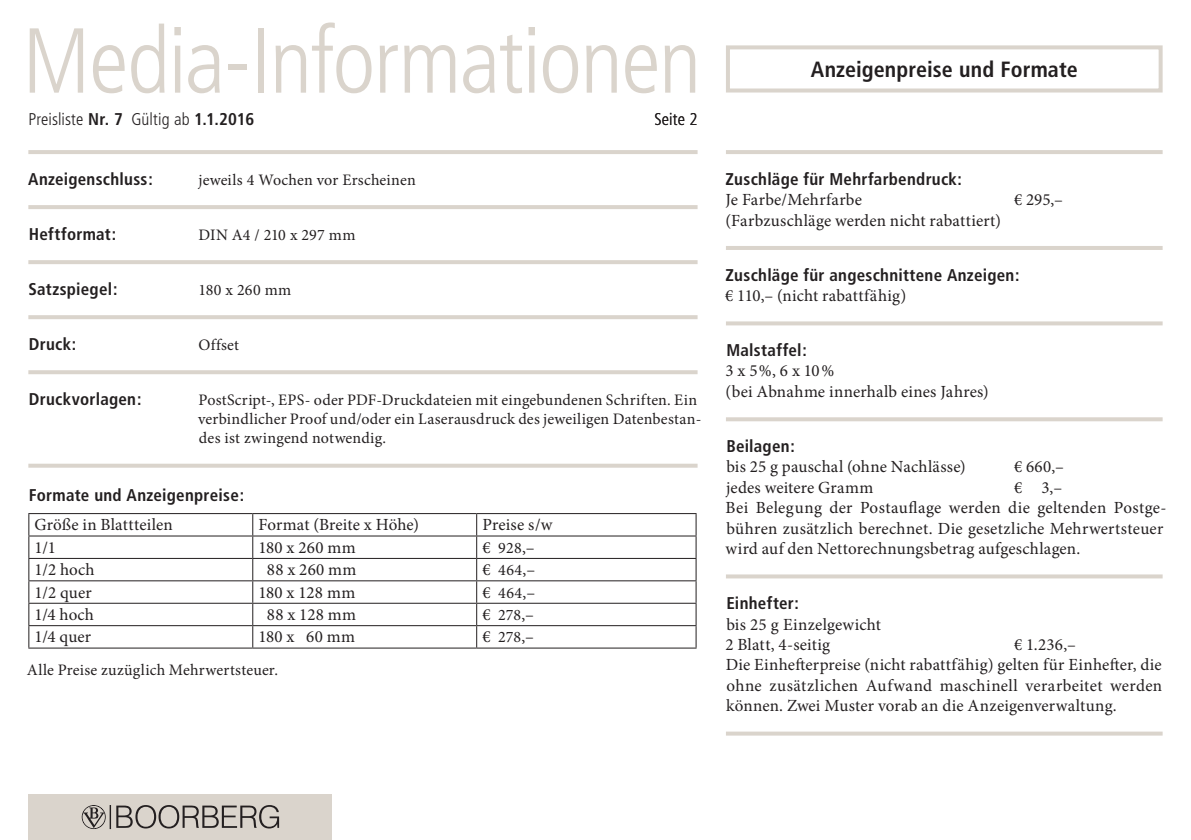
<style>
.page{position:relative;width:1191px;height:840px;background:#fff}
.page>*{position:absolute;margin:0;border:0;box-sizing:border-box;transform-origin:0 0}
.t1{font:300 condensed 92px "Frutiger";letter-spacing:-.02em;color:#dad4cc}
.t2{font:700 condensed 22px "Frutiger";letter-spacing:.005em;color:#231f20}
.t3{font:17px/20.4px "Minion Pro";letter-spacing:.015em;color:#231f20}
.t4{font:700 condensed 17px "Frutiger";letter-spacing:.015em;color:#231f20}
.t5{font:300 condensed 17px "Frutiger";letter-spacing:.005em;color:#231f20}
.t6{font:16px/19.2px "Minion Pro";letter-spacing:.01em;color:#231f20}
.s1{font-weight:700}
.s2{font-size:16px}
</style>
<div class="page">
<div style="left:28px;top:794px;width:304px;height:45px;background:#dad4cc"></div>
<svg style="left:82px;top:805px;width:197px;height:23px"></svg>
<div style="left:726px;top:45px;width:436px;height:47px;border:4px solid #dad4cc"></div>
<hr style="left:28px;top:150px;width:669px;height:4px;background:#dad4cc">
<hr style="left:28px;top:205px;width:669px;height:4px;background:#dad4cc">
<hr style="left:28px;top:260px;width:669px;height:4px;background:#dad4cc">
<hr style="left:28px;top:315px;width:669px;height:4px;background:#dad4cc">
<hr style="left:28px;top:370px;width:669px;height:4px;background:#dad4cc">
<svg style="left:28px;top:463px;width:669px;height:4px;fill:#dad4cc"></svg>
<hr style="left:28px;top:513px;width:225px;height:1px;background:#231f20">
<hr style="left:253px;top:513px;width:224px;height:1px;background:#231f20">
<hr style="left:477px;top:513px;width:219px;height:1px;background:#231f20">
<hr style="left:28px;top:535px;width:225px;height:1px;background:#231f20">
<hr style="left:253px;top:535px;width:224px;height:1px;background:#231f20">
<hr style="left:477px;top:535px;width:219px;height:1px;background:#231f20">
<hr style="left:28px;top:557px;width:225px;height:1px;background:#231f20">
<hr style="left:253px;top:557px;width:224px;height:1px;background:#231f20">
<hr style="left:477px;top:557px;width:219px;height:1px;background:#231f20">
<hr style="left:28px;top:580px;width:225px;height:1px;background:#231f20">
<hr style="left:253px;top:580px;width:224px;height:1px;background:#231f20">
<hr style="left:477px;top:580px;width:219px;height:1px;background:#231f20">
<hr style="left:28px;top:602px;width:225px;height:1px;background:#231f20">
<hr style="left:253px;top:602px;width:224px;height:1px;background:#231f20">
<hr style="left:477px;top:602px;width:219px;height:1px;background:#231f20">
<hr style="left:28px;top:624px;width:225px;height:1px;background:#231f20">
<svg style="left:28px;top:514px;width:1px;height:133px"></svg>
<hr style="left:253px;top:624px;width:224px;height:1px;background:#231f20">
<svg style="left:252px;top:514px;width:1px;height:133px"></svg>
<hr style="left:477px;top:624px;width:219px;height:1px;background:#231f20">
<svg style="left:476px;top:514px;width:1px;height:133px"></svg>
<svg style="left:695px;top:514px;width:1px;height:133px"></svg>
<hr style="left:28px;top:647px;width:225px;height:1px;background:#231f20">
<hr style="left:253px;top:647px;width:224px;height:1px;background:#231f20">
<hr style="left:477px;top:647px;width:219px;height:1px;background:#231f20">
<hr style="left:726px;top:150px;width:436px;height:4px;background:#dad4cc">
<hr style="left:726px;top:246px;width:436px;height:4px;background:#dad4cc">
<svg style="left:726px;top:321px;width:436px;height:4px;background:#ddd8d1"></svg>
<svg style="left:726px;top:417px;width:436px;height:4px;background:#dcd7cf"></svg>
<svg style="left:726px;top:574px;width:436px;height:4px;background:#ded8d1"></svg>
<svg style="left:726px;top:731px;width:436px;height:4px;background:#dfdad3"></svg>
<h1 class="t1" style="left:22px;top:9px;width:680px">Media-Informationen</h1>
<p class="t5" style="left:28px;top:109px;width:227px">Preisliste <span class="s1">Nr. 7</span> Gültig ab <span class="s1">1.1.2016</span></p>
<p class="t5" style="left:654px;top:109px;width:45px">Seite 2</p>
<p class="t4" style="left:28px;top:169px;width:126px">Anzeigenschluss:</p>
<p class="t6" style="left:198px;top:170px;width:219px">jeweils 4 Wochen vor Erscheinen</p>
<p class="t4" style="left:29px;top:224px;width:89px">Heftformat:</p>
<p class="t6" style="left:198px;top:225px;width:158px">DIN A4 / 210 x 297 mm</p>
<p class="t4" style="left:28px;top:278px;width:91px">Satzspiegel:</p>
<p class="t6" style="left:198px;top:280px;width:94px">180 x 260 mm</p>
<p class="t4" style="left:29px;top:333px;width:49px">Druck:</p>
<p class="t6" style="left:198px;top:335px;width:42px">Offset</p>
<p class="t4" style="left:29px;top:388px;width:114px">Druckvorlagen:</p>
<p class="t6" style="left:198px;top:390px;width:504px">PostScript-, EPS- oder PDF-Druckdateien mit eingebundenen Schriften. Ein verbindlicher Proof und/oder ein Laserausdruck des jeweiligen Datenbestan&shy;des ist zwingend notwendig.</p>
<p class="t4" style="left:29px;top:485px;width:217px">Formate und Anzeigenpreise:</p>
<p class="t3" style="left:35px;top:514px;width:140px">Größe in Blattteilen</p>
<p class="t3" style="left:258px;top:514px;width:162px">Format (Breite x Höhe)</p>
<p class="t3" style="left:482px;top:514px;width:72px">Preise s/w</p>
<p class="t3" style="left:35px;top:537px;width:23px">1/1</p>
<p class="t3" style="left:258px;top:537px;width:99px">180 x 260 mm</p>
<p class="t3" style="left:482px;top:537px;width:54px">€ <span class="s2">928</span>,–</p>
<p class="t3" style="left:35px;top:559px;width:62px">1/2 hoch</p>
<p class="t3" style="left:267px;top:559px;width:91px">88 x 260 mm</p>
<p class="t3" style="left:482px;top:559px;width:54px">€ <span class="s2">464</span>,–</p>
<p class="t3" style="left:35px;top:581px;width:59px">1/2 quer</p>
<p class="t3" style="left:258px;top:581px;width:98px">180 x 128 mm</p>
<p class="t3" style="left:482px;top:581px;width:54px">€ <span class="s2">464</span>,–</p>
<p class="t3" style="left:35px;top:604px;width:61px">1/4 hoch</p>
<p class="t3" style="left:267px;top:604px;width:91px">88 x 128 mm</p>
<p class="t3" style="left:482px;top:604px;width:53px">€ <span class="s2">278</span>,–</p>
<p class="t3" style="left:35px;top:626px;width:58px">1/4 quer</p>
<p class="t3" style="left:258px;top:626px;width:98px">180 x 60 mm</p>
<p class="t3" style="left:482px;top:626px;width:53px">€ <span class="s2">278</span>,–</p>
<p class="t6" style="left:27px;top:659px;width:253px">Alle Preise zuzüglich Mehrwertsteuer.</p>
<p class="t2" style="left:811px;top:56px;width:268px">Anzeigenpreise und Formate</p>
<p class="t4" style="left:725px;top:169px;width:238px">Zuschläge für Mehrfarbendruck:</p>
<p class="t3" style="left:725px;top:189px;width:138px">Je Farbe/Mehrfarbe</p>
<p class="t3" style="left:1014px;top:189px;width:51px">€ 295,–</p>
<p class="t3" style="left:725px;top:210px;width:277px">(Farbzuschläge werden nicht rabattiert)</p>
<p class="t4" style="left:725px;top:264px;width:295px">Zuschläge für angeschnittene Anzeigen:</p>
<p class="t3" style="left:725px;top:285px;width:182px">€ 110,– (nicht rabattfähig)</p>
<p class="t4" style="left:726px;top:340px;width:82px">Malstaffel:</p>
<p class="t3" style="left:725px;top:361px;width:265px">3 x 5%, 6 x 10%<br>(bei Abnahme innerhalb eines Jahres)</p>
<p class="t4" style="left:726px;top:435px;width:70px">Beilagen:</p>
<p class="t3" style="left:726px;top:456px;width:241px">bis 25 g pauschal (ohne Nachlässe)</p>
<p class="t3" style="left:1014px;top:456px;width:51px">€ 660,–</p>
<p class="t3" style="left:726px;top:477px;width:149px">jedes weitere Gramm</p>
<p class="t3" style="left:725px;top:477px;width:443px;text-indent:288px">€ 3,–<br>Bei Belegung der Postauflage werden die geltenden Postge&shy;bühren zusätzlich berechnet. Die gesetzliche Mehrwertsteuer wird auf den Nettorechnungsbetrag aufgeschlagen.</p>
<p class="t4" style="left:726px;top:592px;width:74px">Einhefter:</p>
<p class="t3" style="left:725px;top:613px;width:157px">bis 25 g Einzelgewicht<br>2 Blatt, 4-seitig</p>
<p class="t3" style="left:725px;top:634px;width:438px;text-indent:288px">€ 1.236,–<br>Die Einhefterpreise (nicht rabattfähig) gelten für Einhefter, die ohne zusätzlichen Aufwand maschinell verarbeitet werden können. Zwei Muster vorab an die Anzeigenverwaltung.</p>
</div>
